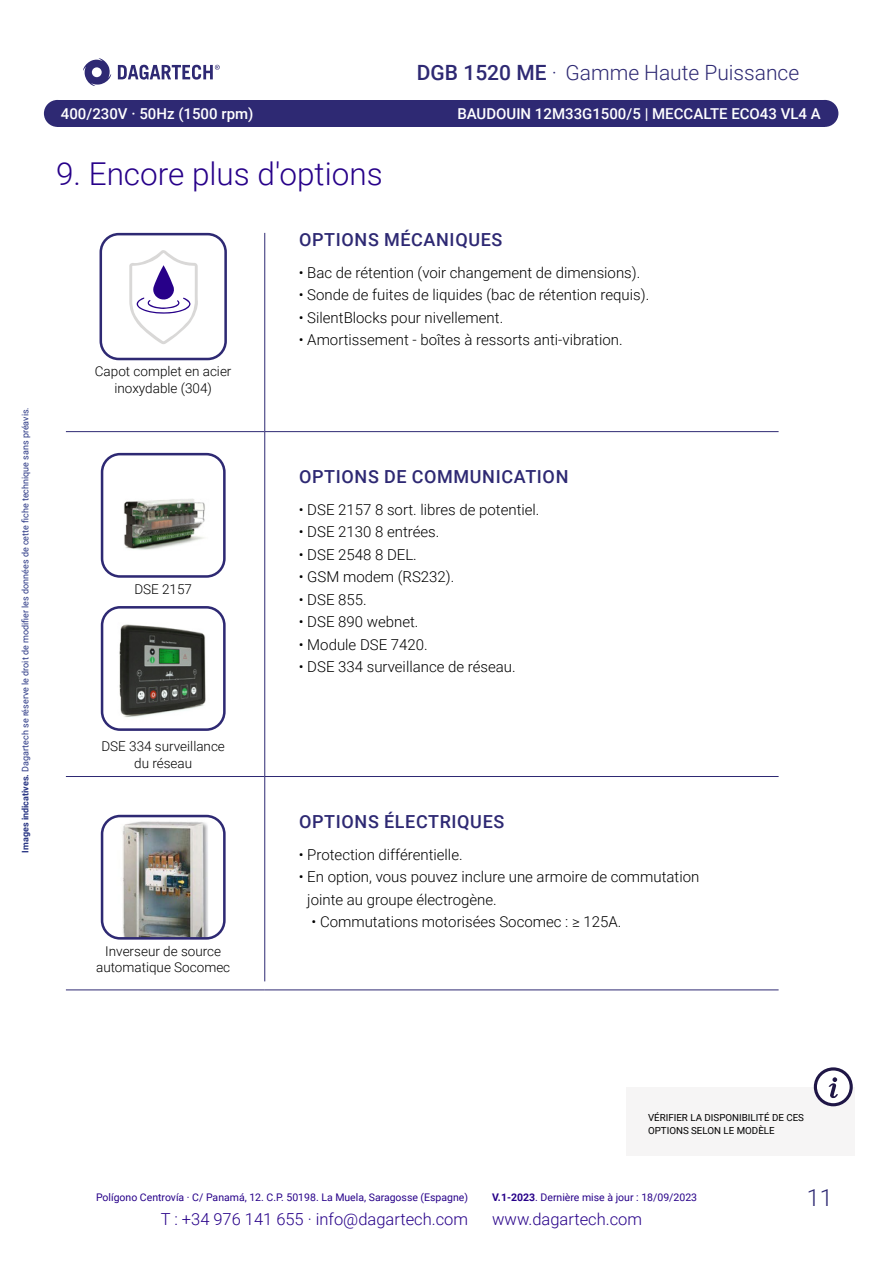
<style>
.page{position:relative;width:893px;height:1263px;background:#fff}
.page>*{position:absolute;margin:0;border:0;box-sizing:border-box;transform-origin:0 0}
.t1{font:300 31.5px "Roboto";color:#270089}
.t2{font:300 23.4px "Roboto";color:#2e2973}
.t3{font:300 21px "Roboto";color:#2e2973}
.t4{font:500 18px "Roboto";letter-spacing:.035em;color:#2e2973}
.t5{font:300 16.5px "Roboto";color:#270089}
.t6{font:300 15px/22.5px "Roboto";color:#000}
.t7{font:500 15px "Roboto";color:#fff}
.t8{font:300 13.5px/16.2px "Roboto";color:#000;text-align:center}
.t9{font:10.5px "Roboto";color:#270089}
.t10{font:9.75px/12.8px "Roboto";color:#000}
.t11{font:9px "Roboto";color:#283583}
.s1{font-weight:700}
.s2{font-weight:500}
</style>
<div class="page">
<div style="left:57px;top:100px;width:768px;height:27px;background:#2e2973"></div>
<div style="left:44px;top:100px;width:27px;height:27px;background:#2e2973;border-radius:50%"></div>
<div style="left:811px;top:100px;width:27px;height:27px;background:#2e2973;border-radius:50%"></div>
<svg style="left:83px;top:58px;width:28px;height:28px"></svg>
<svg style="left:118px;top:65px;width:102px;height:15px"></svg>
<hr style="left:264px;top:233px;width:1px;height:198px;background:#2e2973">
<hr style="left:66px;top:989px;width:199px;height:1px;background:#2e2973">
<hr style="left:265px;top:989px;width:514px;height:1px;background:#2e2973">
<hr style="left:264px;top:432px;width:1px;height:344px;background:#2e2973">
<hr style="left:264px;top:777px;width:1px;height:204px;background:#2e2973">
<hr style="left:66px;top:431px;width:199px;height:1px;background:#2e2973">
<hr style="left:265px;top:431px;width:514px;height:1px;background:#2e2973">
<hr style="left:66px;top:776px;width:199px;height:1px;background:#2e2973">
<hr style="left:265px;top:776px;width:514px;height:1px;background:#2e2973">
<div style="left:100px;top:233px;width:127px;height:127px;border:3px solid #2e2973;border-radius:18px"></div>
<img style="left:102px;top:454px;width:120px;height:96px">
<div style="left:101px;top:453px;width:125px;height:125px;border:3px solid #2e2973;border-radius:18px"></div>
<img style="left:102px;top:610px;width:120px;height:116px">
<div style="left:101px;top:606px;width:125px;height:125px;border:3px solid #2e2973;border-radius:18px"></div>
<img style="left:122px;top:821px;width:86px;height:115px">
<div style="left:101px;top:815px;width:125px;height:125px;border:3px solid #2e2973;border-radius:18px"></div>
<div style="left:626px;top:1087px;width:228px;height:68px;background:#f6f5f5"></div>
<svg style="left:815px;top:1069px;width:36px;height:36px"></svg>
<div style="left:814px;top:1067px;width:39px;height:39px;border:3px solid #1f1646;border-radius:50%"></div>
<svg style="left:829px;top:1077px;width:9px;height:21px"></svg>
<svg style="left:129px;top:250px;width:69px;height:94px"></svg>
<p class="t11" style="left:19px;top:852px;width:447px;rotate:-90deg"><span class="s1">Images indicatives.</span> Dagartech se réserve le droit de modifier les données de cette fiche technique sans préavis.</p>
<h3 class="t3" style="left:417px;top:57px;width:384px"><span class="s2">DGB 1520 ME</span> · Gamme Haute Puissance</h3>
<p class="t7" style="left:61px;top:103px;width:194px">400/230V · 50Hz (1500 rpm)</p>
<p class="t7" style="left:457px;top:104px;width:365px">BAUDOUIN 12M33G1500/5 | MECCALTE ECO43 VL4 A</p>
<h1 class="t1" style="left:56px;top:152px;width:328px">9. Encore plus d'options</h1>
<p class="t8" style="left:95px;top:363px;width:138px">Capot complet en acier inoxydable (304)</p>
<p class="t8" style="left:134px;top:580px;width:59px">DSE 2157</p>
<p class="t8" style="left:101px;top:738px;width:125px">DSE 334 surveillance du réseau</p>
<p class="t8" style="left:96px;top:942px;width:136px">Inverseur de source automatique Socomec</p>
<p class="t4" style="left:299px;top:227px;width:205px">OPTIONS MÉCANIQUES</p>
<p class="t6" style="left:299px;top:261px;width:343px">• Bac de rétention (voir changement de dimensions).</p>
<p class="t6" style="left:299px;top:283px;width:352px">• Sonde de fuites de liquides (bac de rétention requis).</p>
<p class="t6" style="left:299px;top:306px;width:206px">• SilentBlocks pour nivellement.</p>
<p class="t6" style="left:299px;top:328px;width:325px">• Amortissement - boîtes à ressorts anti-vibration.</p>
<p class="t4" style="left:299px;top:464px;width:271px">OPTIONS DE COMMUNICATION</p>
<p class="t6" style="left:299px;top:498px;width:242px">• DSE 2157 8 sort. libres de potentiel.</p>
<p class="t6" style="left:299px;top:520px;width:142px">• DSE 2130 8 entrées.</p>
<p class="t6" style="left:299px;top:543px;width:120px">• DSE 2548 8 DEL.</p>
<p class="t6" style="left:299px;top:565px;width:157px">• GSM modem (RS232).</p>
<p class="t6" style="left:299px;top:588px;width:69px">• DSE 855.</p>
<p class="t6" style="left:299px;top:610px;width:121px">• DSE 890 webnet.</p>
<p class="t6" style="left:299px;top:633px;width:130px">• Module DSE 7420.</p>
<p class="t6" style="left:299px;top:655px;width:218px">• DSE 334 surveillance de réseau.</p>
<p class="t4" style="left:299px;top:809px;width:207px">OPTIONS ÉLECTRIQUES</p>
<p class="t6" style="left:299px;top:843px;width:165px">• Protection différentielle.</p>
<p class="t6" style="left:307px;top:865px;width:394px;text-indent:-9px">• En option, vous pouvez inclure une armoire de commutation jointe au groupe électrogène.</p>
<p class="t6" style="left:312px;top:910px;width:311px">• Commutations motorisées Socomec : ≥ 125A.</p>
<p class="t10" style="left:648px;top:1111px;width:158px">VÉRIFIER LA DISPONIBILITÉ DE CES<br>OPTIONS SELON LE MODÈLE</p>
<p class="t9" style="left:492px;top:1190px;width:206px"><span class="s1">V.1-2023</span>. Dernière mise à jour : 18/09/2023</p>
<h2 class="t2" style="left:807px;top:1182px;width:27px">11</h2>
<p class="t9" style="left:96px;top:1190px;width:374px">Polígono Centrovía · C/ Panamá, 12. C.P. 50198. La Muela, Saragosse (Espagne)</p>
<p class="t5" style="left:161px;top:1207px;width:309px">T : +34 976 141 655 · info@dagartech.com</p>
<p class="t5" style="left:492px;top:1207px;width:151px">www.dagartech.com</p>
</div>
